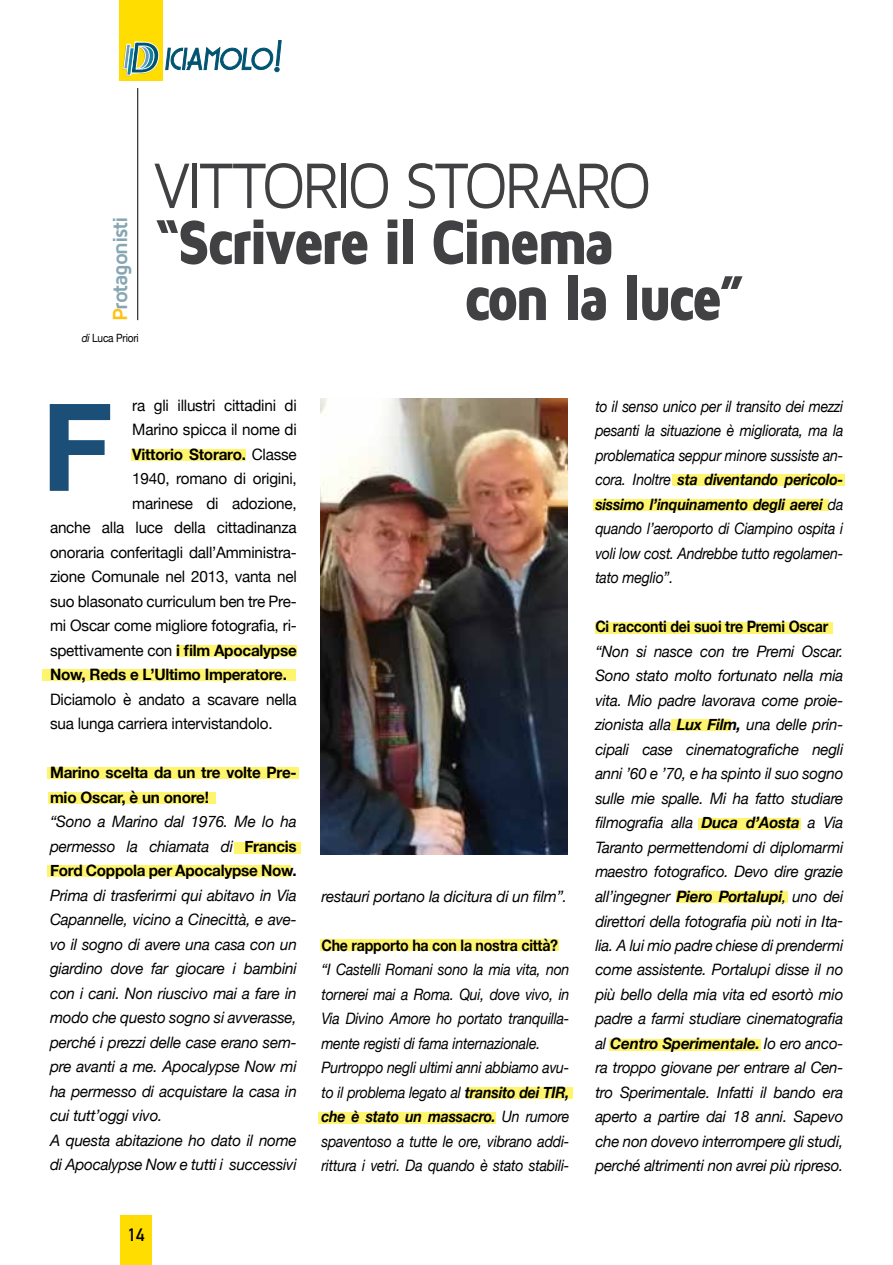
<style>
.page{position:relative;width:893px;height:1265px;background:#fff}
.page>*{position:absolute;margin:0;border:0;box-sizing:border-box;transform-origin:0 0}
.t1{font:700 121.62px "Helvetica Neue";color:#1c4f78}
.t2{font:66.5px "Maven Pro";letter-spacing:-.065em;color:#414042;scale:.9 1}
.t3{font:900 64.75px/56px "Maven Pro";letter-spacing:-.075em;color:#414042;scale:.86 1}
.t4{font:700 21px "Maven Pro";letter-spacing:-.065em;color:#86a6b2}
.t5{font:17.5px "Copasetic";color:#000}
.t6{font:italic 15.75px/24.5px "Helvetica Neue";letter-spacing:-.015em;color:#000;text-align:justify;scale:.96 1}
.t7{font:italic 15.75px/24.5px "Helvetica Neue";letter-spacing:-.015em;color:#000;scale:.9 1}
.t8{font:italic 15.75px/24.5px "Helvetica Neue";letter-spacing:-.015em;color:#000;text-align:justify}
.t9{font:15.75px/24.5px "Helvetica Neue";letter-spacing:-.015em;color:#000}
.t10{font:700 15.75px/24.5px "Helvetica Neue";letter-spacing:-.015em;color:#000}
.t11{font:700 15.75px "Helvetica Neue";letter-spacing:-.015em;color:#000;scale:.9 1}
.t12{font:11.38px "Helvetica Neue";letter-spacing:-.02em;color:#000;scale:.89 1}
.s1{color:#ffc20e}
.s2{font-style:italic}
.s3{font-weight:400}
.s4{font-weight:700}
.s5{font-weight:700;font-style:normal}
.s6{font-family:"DIN Alternate";font-weight:700}
</style>
<div class="page">
<div style="left:119px;top:0;width:43px;height:81px;background:#fd0"></div>
<svg style="left:123px;top:40px;width:159px;height:36px"></svg>
<hr style="left:137px;top:88px;width:1px;height:232px;background:#000">
<img style="left:321px;top:399px;width:247px;height:456px">
<div style="left:120px;top:1215px;width:31px;height:50px;background:#fd0"></div>
<div style="left:131px;top:449px;width:115px;height:11px;background:#fff56d"></div>
<div style="left:176px;top:645px;width:121px;height:11px;background:#fff56d"></div>
<div style="left:48px;top:767px;width:251px;height:12px;background:#fff56d"></div>
<div style="left:48px;top:792px;width:167px;height:11px;background:#fff56d"></div>
<div style="left:234px;top:842px;width:66px;height:11px;background:#fff56d"></div>
<div style="left:321px;top:940px;width:238px;height:11px;background:#fff56d"></div>
<div style="left:318px;top:1112px;width:178px;height:12px;background:#fff56d"></div>
<div style="left:468px;top:1087px;width:104px;height:12px;background:#fff56d"></div>
<div style="left:672px;top:475px;width:172px;height:11px;background:#fff56d"></div>
<div style="left:593px;top:499px;width:235px;height:12px;background:#fff56d"></div>
<div style="left:671px;top:719px;width:59px;height:12px;background:#fff56d"></div>
<div style="left:699px;top:819px;width:102px;height:11px;background:#fff56d"></div>
<div style="left:676px;top:891px;width:111px;height:11px;background:#fff56d"></div>
<div style="left:609px;top:1039px;width:152px;height:11px;background:#fff56d"></div>
<div style="left:595px;top:622px;width:237px;height:12px;background:#fff56d"></div>
<div style="left:48px;top:865px;width:243px;height:12px;background:#fff56d"></div>
<div style="left:43px;top:670px;width:253px;height:11px;background:#fff56d"></div>
<h3 class="t4" style="left:109px;top:321px;width:107px;rotate:-90deg"><span class="s1">P</span>rotagonisti</h3>
<p class="t12" style="left:82px;top:330px;width:66px"><span class="s2">di</span> Luca Priori</p>
<h2 class="t2" style="left:154px;top:151px;width:555px">VITTORIO STORARO</h2>
<h3 class="t3" style="left:463px;top:214px;width:329px;text-indent:-310px">“Scrivere il Cinema<br>con la luce”</h3>
<p class="t9" style="left:132px;top:394px;width:166px">ra gli illustri cittadini di</p>
<p class="t9" style="left:132px;top:418px;width:166px">Marino spicca il nome di</p>
<p class="t10" style="left:132px;top:442px;width:166px">Vittorio Storaro. <span class="s3">Classe</span></p>
<p class="t9" style="left:132px;top:467px;width:166px">1940, romano di origini,</p>
<p class="t9" style="left:132px;top:492px;width:166px">marinese di adozione,</p>
<p class="t9" style="left:50px;top:516px;width:248px">anche alla luce della cittadinanza</p>
<p class="t9" style="left:50px;top:541px;width:248px">onoraria conferitagli dall’Amministra-</p>
<p class="t9" style="left:50px;top:565px;width:248px">zione Comunale nel 2013, vanta nel</p>
<p class="t9" style="left:50px;top:590px;width:248px">suo blasonato curriculum ben tre Pre-</p>
<p class="t9" style="left:50px;top:614px;width:248px">mi Oscar come migliore fotografia, ri-</p>
<p class="t9" style="left:50px;top:639px;width:248px">spettivamente con <span class="s4">i film Apocalypse</span></p>
<p class="t10" style="left:50px;top:663px;width:238px">Now, Reds e L’Ultimo Imperatore.</p>
<p class="t9" style="left:50px;top:688px;width:248px">Diciamolo è andato a scavare nella sua lunga carriera intervistandolo.</p>
<p class="t10" style="left:50px;top:761px;width:248px">Marino scelta da un tre volte Pre&shy;mio Oscar, è un onore!</p>
<p class="t8" style="left:50px;top:810px;width:248px">“Sono a Marino dal 1976. Me lo ha permesso la chiamata di <span class="s5">Francis Ford Coppola per Apocalypse Now.</span></p>
<p class="t8" style="left:50px;top:884px;width:248px;text-align:left">Prima di trasferirmi qui abitavo in Via Capannelle, vicino a Cinecittà, e ave&shy;vo il sogno di avere una casa con un giardino dove far giocare i bambini con i cani. Non riuscivo mai a fare in modo che questo sogno si avverasse, perché i prezzi delle case erano sem&shy;pre avanti a me. Apocalypse Now mi ha permesso di acquistare la casa in cui tutt’oggi vivo.<br>A questa abitazione ho dato il nome di Apocalypse Now e tutti i successivi</p>
<h1 class="t1" style="left:41px;top:352px;width:73px">F</h1>
<p class="t5" style="left:130px;top:1226px;width:16px"><span class="s6">4</span>1 4</p>
<p class="t8" style="left:321px;top:885px;width:247px">restauri portano la dicitura di un film”.</p>
<p class="t11" style="left:321px;top:933px;width:264px">Che rapporto ha con la nostra città?</p>
<p class="t7" style="left:321px;top:958px;width:277px">“I Castelli Romani sono la mia vita, non tornerei mai a Roma. Qui, dove vivo, in Via Divino Amore ho portato tranquilla&shy;mente registi di fama internazionale.<br>Purtroppo negli ultimi anni abbiamo avu&shy;to il problema legato al <span class="s4">transito dei TIR, che è stato un massacro.</span> Un rumore spaventoso a tutte le ore, vibrano addi&shy;rittura i vetri. Da quando è stato stabili-</p>
<p class="t7" style="left:595px;top:395px;width:277px;text-align:justify">to il senso unico per il transito dei mezzi pesanti la situazione è migliorata, ma la problematica seppur minore sussiste an&shy;cora. Inoltre <span class="s4">sta diventando pericolo&shy;sissimo l’inquinamento degli aerei</span> da quando l’aeroporto di Ciampino ospita i voli low cost. Andrebbe tutto regolamen&shy;tato meglio”.</p>
<p class="t11" style="left:595px;top:614px;width:260px">Ci racconti dei suoi tre Premi Oscar</p>
<p class="t6" style="left:595px;top:640px;width:260px">“Non si nasce con tre Premi Oscar.<br>Sono stato molto fortunato nella mia vita. Mio padre lavorava come proie&shy;zionista alla <span class="s4">Lux Film,</span> una delle prin&shy;cipali case cinematografiche negli anni ’60 e ’70, e ha spinto il suo sogno sulle mie spalle. Mi ha fatto studiare filmografia alla <span class="s4">Duca d’Aosta</span> a Via Taranto permettendomi di diplomarmi maestro fotografico. Devo dire grazie all’ingegner <span class="s4">Piero Portalupi</span>, uno dei direttori della fotografia più noti in Ita&shy;lia. A lui mio padre chiese di prendermi come assistente. Portalupi disse il no più bello della mia vita ed esortò mio padre a farmi studiare cinematografia al <span class="s4">Centro Sperimentale.</span> Io ero anco&shy;ra troppo giovane per entrare al Cen&shy;tro Sperimentale. Infatti il bando era aperto a partire dai 18 anni. Sapevo che non dovevo interrompere gli studi, perché altrimenti non avrei più ripreso.</p>
</div>
